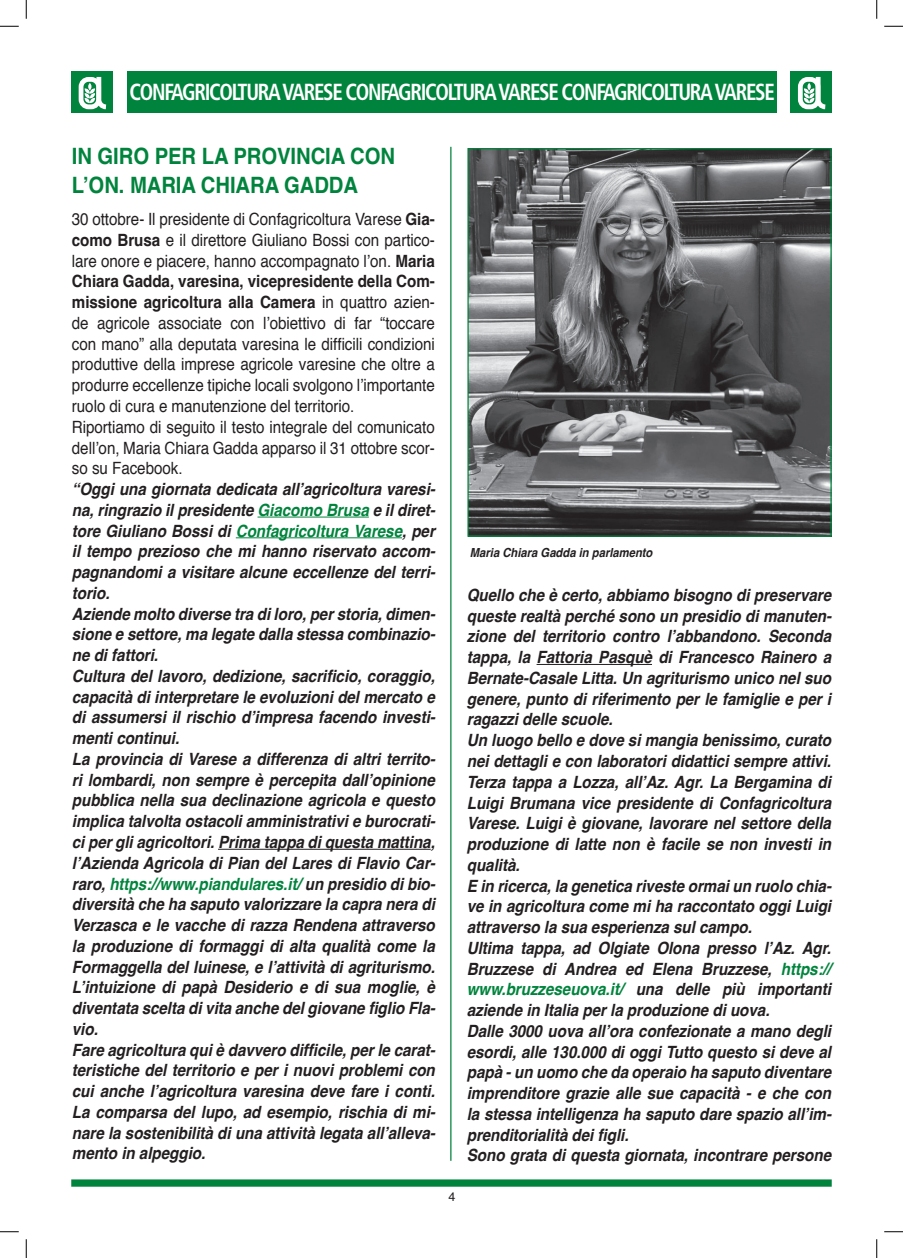
<style>
.page{position:relative;width:903px;height:1258px;background:#fff}
.page>*{position:absolute;margin:0;border:0;box-sizing:border-box;transform-origin:0 0}
.t1{font:700 condensed 23.25px "Frutiger";letter-spacing:-.065em;color:#fff;scale:.9 1}
.t2{font:700 22.5px/28.8px "Helvetica";letter-spacing:-.005em;color:#00843d;scale:.9 1}
.t3{font:italic 700 16.88px/20.8px "Helvetica";letter-spacing:-.005em;color:#231f20;text-align:justify;scale:.9 1}
.t4{font:16.88px/20.8px "Helvetica";letter-spacing:-.005em;color:#231f20;text-align:justify;scale:.9 1}
.t5{font:italic 700 12.5px "Helvetica";color:#231f20;scale:.9 1}
.t6{font:12.5px "Helvetica";color:#231f20}
.s1{font-weight:700}
.s2{color:#00843d}
</style>
<div class="page">
<div style="left:71px;top:1179px;width:761px;height:7px;background:#00843d"></div>
<div style="left:71px;top:71px;width:41px;height:41px;background:#00843d"></div>
<div style="left:79px;top:77px;width:22px;height:32px;border:5px solid #fff;border-radius:7px"></div>
<svg style="left:85px;top:76px;width:22px;height:34px"></svg>
<div style="left:790px;top:71px;width:42px;height:41px;background:#00843d"></div>
<div style="left:798px;top:77px;width:22px;height:32px;border:5px solid #fff;border-radius:7px"></div>
<svg style="left:804px;top:76px;width:22px;height:34px"></svg>
<div style="left:127px;top:71px;width:650px;height:41px;background:#00843d"></div>
<hr style="left:450px;top:147px;width:1px;height:1013px;background:#00843d">
<img style="left:469px;top:150px;width:361px;height:384px">
<div style="left:467px;top:148px;width:365px;height:388px;border:1px solid #00843d"></div>
<hr style="left:258px;top:516px;width:111px;height:1px;background:#00843d">
<hr style="left:236px;top:537px;width:166px;height:1px;background:#00843d">
<hr style="left:218px;top:848px;width:213px;height:1px;background:#231f20">
<hr style="left:537px;top:664px;width:115px;height:1px;background:#231f20">
<svg style="left:0;top:25px;width:19px;height:2px"></svg>
<svg style="left:884px;top:25px;width:19px;height:2px"></svg>
<svg style="left:0;top:1231px;width:19px;height:1px"></svg>
<svg style="left:884px;top:1231px;width:19px;height:1px"></svg>
<svg style="left:25px;top:0;width:2px;height:19px"></svg>
<svg style="left:25px;top:1239px;width:2px;height:18px"></svg>
<svg style="left:876px;top:0;width:1px;height:19px"></svg>
<svg style="left:876px;top:1239px;width:1px;height:18px"></svg>
<p class="t1" style="left:130px;top:78px;width:718px">CONFAGRICOLTURA VARESE CONFAGRICOLTURA VARESE CONFAGRICOLTURA VARESE</p>
<p class="t2" style="left:72px;top:144px;width:361px">IN GIRO PER LA PROVINCIA CON<br>L’ON. MARIA CHIARA GADDA</p>
<p class="t4" style="left:72px;top:209px;width:405px">30 ottobre- Il presidente di Confagricoltura Varese <span class="s1">Gia&shy;como Brusa</span> e il direttore Giuliano Bossi con partico&shy;lare onore e piacere, hanno accompagnato l’on. <span class="s1">Maria Chiara Gadda, varesina, vicepresidente della Com&shy;missione agricoltura alla Camera</span> in quattro azien&shy;de agricole associate con l’obiettivo di far “toccare con mano” alla deputata varesina le difficili condizioni produttive della imprese agricole varesine che oltre a produrre eccellenze tipiche locali svolgono l’importante ruolo di cura e manutenzione del territorio.</p>
<p class="t4" style="left:72px;top:417px;width:405px">Riportiamo di seguito il testo integrale del comunicato dell’on, Maria Chiara Gadda apparso il 31 ottobre scor&shy;so su Facebook.</p>
<p class="t3" style="left:72px;top:480px;width:406px">“Oggi una giornata dedicata all’agricoltura varesi&shy;na, ringrazio il presidente <span class="s2">Giacomo Brusa</span> e il diret&shy;tore Giuliano Bossi di <span class="s2">Confagricoltura Varese</span>, per il tempo prezioso che mi hanno riservato accom&shy;pagnandomi a visitare alcune eccellenze del terri&shy;torio.</p>
<p class="t3" style="left:72px;top:605px;width:406px">Aziende molto diverse tra di loro, per storia, dimen&shy;sione e settore, ma legate dalla stessa combinazio&shy;ne di fattori.</p>
<p class="t3" style="left:72px;top:667px;width:406px">Cultura del lavoro, dedizione, sacrificio, coraggio, capacità di interpretare le evoluzioni del mercato e di assumersi il rischio d’impresa facendo investi&shy;menti continui.</p>
<p class="t3" style="left:72px;top:750px;width:406px">La provincia di Varese a differenza di altri territo&shy;ri lombardi, non sempre è percepita dall’opinione pubblica nella sua declinazione agricola e questo implica talvolta ostacoli amministrativi e burocrati&shy;ci per gli agricoltori. Prima tappa di questa mattina, l’Azienda Agricola di Pian del Lares di Flavio Car&shy;raro, <span class="s2">https://www.piandulares.it/</span> un presidio di bio&shy;diversità che ha saputo valorizzare la capra nera di Verzasca e le vacche di razza Rendena attraverso la produzione di formaggi di alta qualità come la Formaggella del luinese, e l’attività di agriturismo.<br>L’intuizione di papà Desiderio e di sua moglie, è diventata scelta di vita anche del giovane figlio Fla&shy;vio.</p>
<p class="t3" style="left:72px;top:1041px;width:406px">Fare agricoltura qui è davvero difficile, per le carat&shy;teristiche del territorio e per i nuovi problemi con cui anche l’agricoltura varesina deve fare i conti.<br>La comparsa del lupo, ad esempio, rischia di mi&shy;nare la sostenibilità di una attività legata all’alleva&shy;mento in alpeggio.</p>
<p class="t6" style="left:449px;top:1186px;width:8px">4</p>
<p class="t5" style="left:470px;top:544px;width:204px">Maria Chiara Gadda in parlamento</p>
<p class="t3" style="left:467px;top:586px;width:407px">Quello che è certo, abbiamo bisogno di preservare queste realtà perché sono un presidio di manuten&shy;zione del territorio contro l’abbandono. Seconda tappa, la Fattoria Pasquè di Francesco Rainero a Bernate-Casale Litta. Un agriturismo unico nel suo genere, punto di riferimento per le famiglie e per i ragazzi delle scuole.</p>
<p class="t3" style="left:467px;top:731px;width:406px">Un luogo bello e dove si mangia benissimo, curato nei dettagli e con laboratori didattici sempre attivi.<br>Terza tappa a Lozza, all’Az. Agr. La Bergamina di Luigi Brumana vice presidente di Confagricoltura Varese. Luigi è giovane, lavorare nel settore della produzione di latte non è facile se non investi in qualità.</p>
<p class="t3" style="left:467px;top:877px;width:407px">E in ricerca, la genetica riveste ormai un ruolo chia&shy;ve in agricoltura come mi ha raccontato oggi Luigi attraverso la sua esperienza sul campo.</p>
<p class="t3" style="left:467px;top:939px;width:406px">Ultima tappa, ad Olgiate Olona presso l’Az. Agr.<br>Bruzzese di Andrea ed Elena Bruzzese, <span class="s2">https:// www.bruzzeseuova.it/</span> una delle più importanti aziende in Italia per la produzione di uova.</p>
<p class="t3" style="left:467px;top:1022px;width:407px">Dalle 3000 uova all’ora confezionate a mano degli esordi, alle 130.000 di oggi Tutto questo si deve al papà - un uomo che da operaio ha saputo diventare imprenditore grazie alle sue capacità - e che con la stessa intelligenza ha saputo dare spazio all’im&shy;prenditorialità dei figli.</p>
<p class="t3" style="left:467px;top:1146px;width:406px">Sono grata di questa giornata, incontrare persone</p>
</div>
